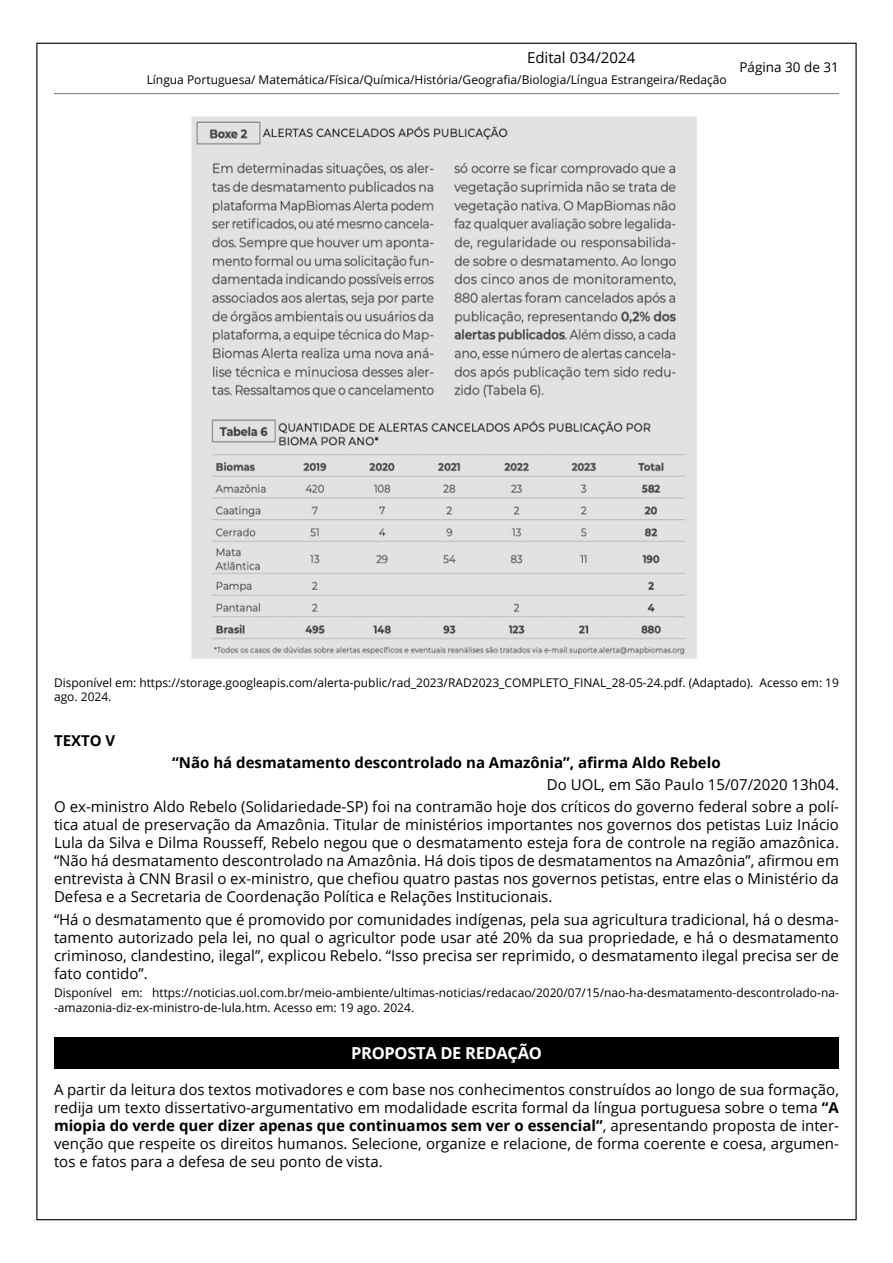
<style>
.page{position:relative;width:893px;height:1263px;background:#fff}
.page>*{position:absolute;margin:0;border:0;box-sizing:border-box;transform-origin:0 0}
.t1{font:700 16.5px "Open Sans";letter-spacing:-.02em;color:#fff}
.ALTERNATIVAS{font:15px/18px "Open Sans";color:#000;text-align:justify}
.ALTERNATIVAS-2{font:700 15px "Open Sans";color:#000}
.t2{font:13.5px "Open Sans";color:#000}
.ALTERNATIVAS-3{font:12px/14.4px "Open Sans";color:#000}
.s1{font-weight:700}
</style>
<div class="page">
<hr style="left:54px;top:93px;width:785px;height:1px;background:#878787">
<img style="left:191px;top:116px;width:506px;height:543px">
<div style="left:54px;top:1037px;width:785px;height:31px;background:#000"></div>
<p class="ALTERNATIVAS" style="left:527px;top:48px;width:110px">Edital 034/2024</p>
<p class="ALTERNATIVAS-3" style="left:147px;top:72px;width:582px">Língua Portuguesa/ Matemática/Física/Química/História/Geografia/Biologia/Língua Estrangeira/Redação</p>
<p class="t2" style="left:739px;top:58px;width:101px">Página 30 de 31</p>
<p class="ALTERNATIVAS-3" style="left:54px;top:675px;width:786px">Disponível em: https://storage.googleapis.com/alerta-public/rad_2023/RAD2023_COMPLETO_FINAL_28-05-24.pdf. (Adaptado). Acesso em: 19 ago. 2024.</p>
<p class="ALTERNATIVAS-2" style="left:54px;top:729px;width:63px">TEXTO V</p>
<p class="ALTERNATIVAS-2" style="left:172px;top:752px;width:550px">“Não há desmatamento descontrolado na Amazônia”, afirma Aldo Rebelo</p>
<p class="ALTERNATIVAS" style="left:547px;top:775px;width:294px">Do UOL, em São Paulo 15/07/2020 13h04.</p>
<p class="ALTERNATIVAS" style="left:54px;top:797px;width:786px">O ex-ministro Aldo Rebelo (Solidariedade-SP) foi na contramão hoje dos críticos do governo federal sobre a polí&shy;tica atual de preservação da Amazônia. Titular de ministérios importantes nos governos dos petistas Luiz Inácio Lula da Silva e Dilma Rousseff, Rebelo negou que o desmatamento esteja fora de controle na região amazônica. “Não há desmatamento descontrolado na Amazônia. Há dois tipos de desmatamentos na Amazônia”, afirmou em entrevista à CNN Brasil o ex-ministro, que chefiou quatro pastas nos governos petistas, entre elas o Ministério da Defesa e a Secretaria de Coordenação Política e Relações Institucionais.</p>
<p class="ALTERNATIVAS" style="left:54px;top:910px;width:786px">“Há o desmatamento que é promovido por comunidades indígenas, pela sua agricultura tradicional, há o desma&shy;tamento autorizado pela lei, no qual o agricultor pode usar até 20% da sua propriedade, e há o desmatamento criminoso, clandestino, ilegal”, explicou Rebelo. “Isso precisa ser reprimido, o desmatamento ilegal precisa ser de fato contido”.</p>
<p class="ALTERNATIVAS-3" style="left:54px;top:985px;width:786px">Disponível em: https://noticias.uol.com.br/meio-ambiente/ultimas-noticias/redacao/2020/07/15/nao-ha-desmatamento-descontrolado-na--amazonia-diz-ex-ministro-de-lula.htm. Acesso em: 19 ago. 2024.</p>
<p class="t1" style="left:351px;top:1041px;width:192px">PROPOSTA DE REDAÇÃO</p>
<p class="ALTERNATIVAS" style="left:54px;top:1080px;width:786px">A partir da leitura dos textos motivadores e com base nos conhecimentos construídos ao longo de sua formação, redija um texto dissertativo-argumentativo em modalidade escrita formal da língua portuguesa sobre o tema <span class="s1">“A miopia do verde quer dizer apenas que continuamos sem ver o essencial”</span>, apresentando proposta de inter&shy;venção que respeite os direitos humanos. Selecione, organize e relacione, de forma coerente e coesa, argumen&shy;tos e fatos para a defesa de seu ponto de vista.</p>
</div>
